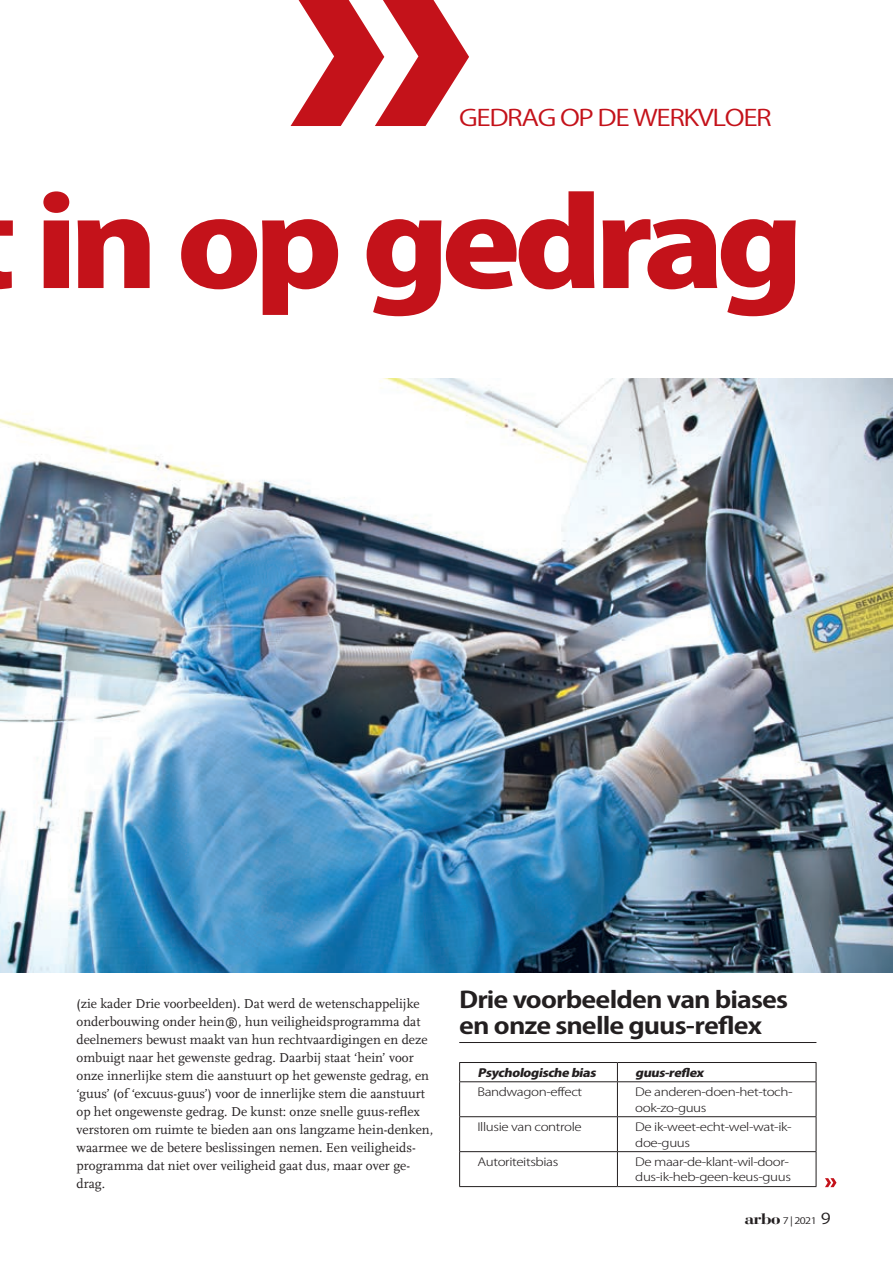
<style>
.page{position:relative;width:893px;height:1263px;background:#fff}
.page>*{position:absolute;margin:0;border:0;box-sizing:border-box;transform-origin:0 0}
.t1{font:800 120px "Koz Go Pro";letter-spacing:-.06em;color:#c4121a;scale:1.2 1}
.t2{font:700 22.5px/25.5px "Koz Go Pro";letter-spacing:-.035em;color:#231f20;scale:1.2 1}
.t3{font:22.5px "Koz Go Pro";letter-spacing:-.05em;color:#c4121a;scale:1.2 1}
.t4{font:13.5px/18px "Scala OT";color:#231f20}
.t5{font:300 11.25px/15.8px "Koz Go Std";letter-spacing:-.03em;color:#231f20;scale:1.2 1}
.t6{font:italic 800 11.25px "Koz Go Std";color:#231f20;scale:1.2 1}
.t7{font:9px "Koz Go Pro";color:#231f20;scale:1.2 1}
.s1{font-family:"Bauer Bodoni Std";font-weight:700;font-size:15px}
.s2{font-size:15px}
</style>
<div class="page">
<svg style="left:291px;top:0;width:178px;height:126px"></svg>
<img style="left:0;top:378px;width:893px;height:594px">
<svg style="left:825px;top:1178px;width:11px;height:9px"></svg>
<hr style="left:459px;top:1042px;width:357px;height:1px;background:#231f20">
<hr style="left:459px;top:1062px;width:158px;height:1px;background:#231f20">
<svg style="left:459px;top:1063px;width:1px;height:18px"></svg>
<hr style="left:617px;top:1062px;width:199px;height:1px;background:#231f20">
<svg style="left:617px;top:1063px;width:1px;height:18px"></svg>
<svg style="left:816px;top:1063px;width:1px;height:18px"></svg>
<hr style="left:459px;top:1081px;width:158px;height:1px;background:#231f20">
<hr style="left:459px;top:1082px;width:1px;height:34px;background:#231f20">
<hr style="left:617px;top:1081px;width:199px;height:1px;background:#231f20">
<hr style="left:617px;top:1082px;width:1px;height:34px;background:#231f20">
<hr style="left:816px;top:1082px;width:1px;height:34px;background:#231f20">
<hr style="left:459px;top:1116px;width:158px;height:1px;background:#231f20">
<hr style="left:459px;top:1117px;width:1px;height:34px;background:#231f20">
<hr style="left:617px;top:1116px;width:199px;height:1px;background:#231f20">
<hr style="left:617px;top:1117px;width:1px;height:34px;background:#231f20">
<hr style="left:816px;top:1117px;width:1px;height:34px;background:#231f20">
<hr style="left:459px;top:1151px;width:158px;height:1px;background:#231f20">
<hr style="left:459px;top:1152px;width:1px;height:34px;background:#231f20">
<hr style="left:617px;top:1151px;width:199px;height:1px;background:#231f20">
<hr style="left:617px;top:1152px;width:1px;height:34px;background:#231f20">
<hr style="left:816px;top:1152px;width:1px;height:34px;background:#231f20">
<hr style="left:459px;top:1186px;width:158px;height:1px;background:#231f20">
<hr style="left:617px;top:1186px;width:199px;height:1px;background:#231f20">
<h2 class="t3" style="left:459px;top:103px;width:262px">GEDRAG OP DE WERKVLOER</h2>
<h1 class="t1" style="left:35px;top:166px;width:642px">in op gedrag</h1>
<p class="t4" style="left:77px;top:995px;width:358px">(zie kader Drie voorbeelden). Dat werd de wetenschappelijke onderbouwing onder hein®, hun veiligheidsprogramma dat deelnemers bewust maakt van hun rechtvaardigingen en deze ombuigt naar het gewenste gedrag. Daarbij staat ‘hein’ voor onze innerlijke stem die aanstuurt op het gewenste gedrag, en ‘guus’ (of ‘excuus-guus’) voor de innerlijke stem die aanstuurt op het ongewenste gedrag. De kunst: onze snelle guus-reflex verstoren om ruimte te bieden aan ons langzame hein-denken, waarmee we de betere beslissingen nemen. Een veiligheids&shy;programma dat niet over veiligheid gaat dus, maar over ge&shy;drag.</p>
<h2 class="t2" style="left:459px;top:988px;width:276px">Drie voorbeelden van biases en onze snelle guus-reflex</h2>
<p class="t6" style="left:477px;top:1065px;width:102px">Psychologische bias</p>
<p class="t6" style="left:635px;top:1065px;width:61px">guus-reflex</p>
<p class="t5" style="left:477px;top:1084px;width:89px">Bandwagon-effect</p>
<p class="t5" style="left:635px;top:1084px;width:133px">De anderen-doen-het-toch&shy;ook-zo-guus</p>
<p class="t5" style="left:477px;top:1119px;width:88px">Illusie van controle</p>
<p class="t5" style="left:635px;top:1119px;width:132px">De ik-weet-echt-wel-wat-ik&shy;doe-guus</p>
<p class="t5" style="left:477px;top:1154px;width:69px">Autoriteitsbias</p>
<p class="t5" style="left:635px;top:1154px;width:131px">De maar-de-klant-wil-door&shy;dus-ik-heb-geen-keus-guus</p>
<p class="t7" style="left:744px;top:1215px;width:73px"><span class="s1">arbo</span> 7 | 2021 <span class="s2">9</span></p>
</div>
